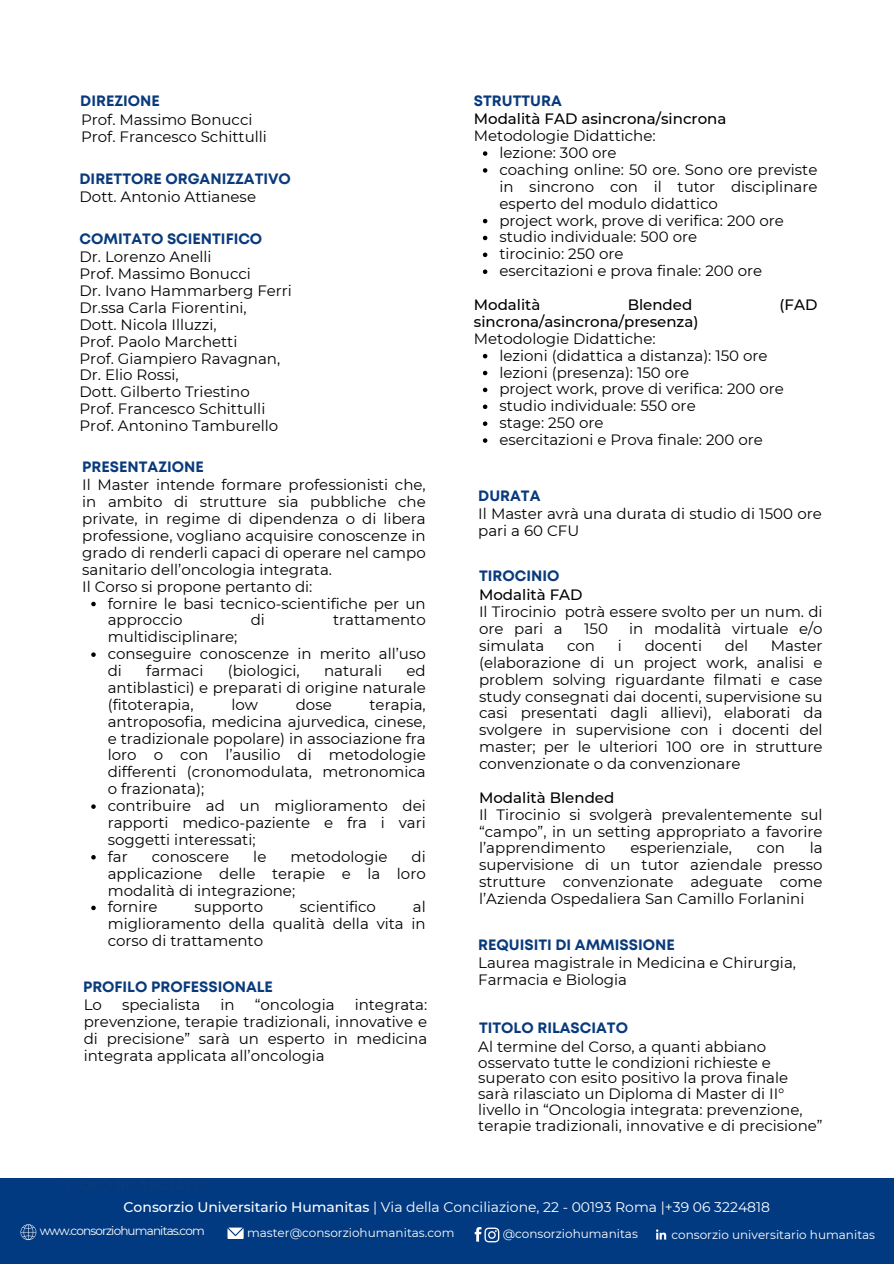
<style>
.page{position:relative;width:894px;height:1264px;background:#fff}
.page>*{position:absolute;margin:0;border:0;box-sizing:border-box;transform-origin:0 0}
.t1{font:15px/16.8px "Montserrat";color:#000}
.t2{font:700 15px "Mont";color:#093a7c}
.t3{font:500 15px/16.8px "Montserrat";color:#000}
.t4{font:13.95px "Montserrat";color:#fff}
.t5{font:12px "Montserrat";color:#fff}
.t6{font:12px "Montserrat";letter-spacing:-.07em;color:#fff}
.s1{font-weight:400}
.s2{font-weight:500}
</style>
<div class="page">
<div style="left:0;top:1178px;width:893px;height:85px;background:#013a81"></div>
<svg style="left:21px;top:1224px;width:15px;height:15px"></svg>
<svg style="left:654px;top:1227px;width:14px;height:14px"></svg>
<svg style="left:655px;top:1229px;width:11px;height:10px"></svg>
<svg style="left:227px;top:1227px;width:16px;height:11px"></svg>
<svg style="left:474px;top:1227px;width:25px;height:15px"></svg>
<svg style="left:91px;top:601px;width:5px;height:5px"></svg>
<svg style="left:91px;top:652px;width:5px;height:5px"></svg>
<svg style="left:91px;top:804px;width:5px;height:4px"></svg>
<svg style="left:91px;top:855px;width:5px;height:4px"></svg>
<svg style="left:91px;top:905px;width:5px;height:5px"></svg>
<svg style="left:482px;top:151px;width:5px;height:5px"></svg>
<svg style="left:482px;top:168px;width:5px;height:5px"></svg>
<svg style="left:482px;top:219px;width:5px;height:4px"></svg>
<svg style="left:482px;top:236px;width:5px;height:4px"></svg>
<svg style="left:482px;top:252px;width:5px;height:5px"></svg>
<svg style="left:482px;top:269px;width:5px;height:5px"></svg>
<svg style="left:482px;top:354px;width:5px;height:4px"></svg>
<svg style="left:482px;top:371px;width:5px;height:4px"></svg>
<svg style="left:482px;top:387px;width:5px;height:5px"></svg>
<svg style="left:482px;top:404px;width:5px;height:5px"></svg>
<svg style="left:482px;top:421px;width:5px;height:5px"></svg>
<svg style="left:482px;top:438px;width:5px;height:5px"></svg>
<h1 class="t2" style="left:80px;top:95px;width:81px">DIREZIONE</h1>
<h1 class="t1" style="left:81px;top:111px;width:187px">Prof. Massimo Bonucci<br>Prof. Francesco Schittulli</h1>
<h2 class="t2" style="left:79px;top:173px;width:213px">DIRETTORE ORGANIZZATIVO</h2>
<h1 class="t1" style="left:79px;top:188px;width:178px">Dott. Antonio Attianese</h1>
<p class="t2" style="left:79px;top:233px;width:184px">COMITATO SCIENTIFICO</p>
<h2 class="t1" style="left:79px;top:248px;width:214px">Dr. Lorenzo Anelli<br>Prof. Massimo Bonucci<br>Dr. Ivano Hammarberg Ferri<br>Dr.ssa Carla Fiorentini,<br>Dott. Nicola Illuzzi,<br>Prof. Paolo Marchetti<br>Prof. Giampiero Ravagnan,<br>Dr. Elio Rossi,<br>Dott. Gilberto Triestino<br>Prof. Francesco Schittulli<br>Prof. Antonino Tamburello</h2>
<h2 class="t2" style="left:82px;top:460px;width:123px">PRESENTAZIONE</h2>
<p class="t1" style="left:82px;top:476px;width:345px">Il Master intende formare professionisti che, in ambito di strutture sia pubbliche che private, in regime di dipendenza o di libera professione, vogliano acquisire conoscenze in grado di renderli capaci di operare nel campo sanitario dell’oncologia integrata.<br>Il Corso si propone pertanto di:</p>
<p class="t1" style="left:108px;top:594px;width:319px">fornire le basi tecnico-scientifiche per un approccio</p>
<p class="t1" style="left:251px;top:611px;width:16px">di</p>
<p class="t1" style="left:333px;top:611px;width:94px">trattamento</p>
<p class="t1" style="left:108px;top:628px;width:131px">multidisciplinare;</p>
<p class="t1" style="left:108px;top:645px;width:319px">conseguire conoscenze in merito all’uso di</p>
<p class="t1" style="left:146px;top:662px;width:59px">farmaci</p>
<p class="t1" style="left:228px;top:662px;width:73px">(biologici,</p>
<p class="t1" style="left:324px;top:662px;width:60px">naturali</p>
<p class="t1" style="left:108px;top:662px;width:319px;text-align:justify;text-indent:299px">ed antiblastici) e preparati di origine naturale (fitoterapia,</p>
<p class="t1" style="left:108px;top:696px;width:319px;text-align:justify;text-indent:262px">terapia, antroposofia, medicina ajurvedica, cinese, e tradizionale popolare) in associazione fra loro o con l’ausilio di metodologie differenti (cronomodulata, metronomica o frazionata);</p>
<p class="t1" style="left:108px;top:797px;width:319px;text-align:justify">contribuire ad un miglioramento dei rapporti medico-paziente e fra i vari soggetti interessati;</p>
<p class="t1" style="left:108px;top:848px;width:21px">far</p>
<p class="t1" style="left:152px;top:848px;width:79px">conoscere</p>
<p class="t1" style="left:253px;top:848px;width:15px">le</p>
<p class="t1" style="left:290px;top:848px;width:98px">metodologie</p>
<p class="t1" style="left:231px;top:696px;width:28px">low</p>
<p class="t1" style="left:296px;top:696px;width:37px">dose</p>
<p class="t1" style="left:108px;top:848px;width:319px;text-align:justify;text-indent:304px">di applicazione delle terapie e la loro modalità di integrazione;</p>
<h1 class="t1" style="left:108px;top:898px;width:51px">fornire</h1>
<h1 class="t1" style="left:194px;top:898px;width:70px">supporto</h1>
<h1 class="t1" style="left:300px;top:898px;width:78px">scientifico</h1>
<h1 class="t1" style="left:108px;top:898px;width:319px;text-align:justify;text-indent:305px">al miglioramento della qualità della vita in corso di trattamento</h1>
<p class="t2" style="left:83px;top:981px;width:191px">PROFILO PROFESSIONALE</p>
<p class="t1" style="left:84px;top:996px;width:20px">Lo</p>
<p class="t1" style="left:122px;top:996px;width:80px">specialista</p>
<p class="t1" style="left:220px;top:996px;width:16px">in</p>
<p class="t1" style="left:255px;top:996px;width:81px">“oncologia</p>
<p class="t1" style="left:84px;top:996px;width:345px;text-align:justify;text-indent:271px">integrata: prevenzione, terapie tradizionali, innovative e di precisione” sarà un esperto in medicina integrata applicata all’oncologia</p>
<h1 class="t2" style="left:473px;top:95px;width:89px">STRUTTURA</h1>
<h2 class="t3" style="left:473px;top:110px;width:254px">Modalità FAD asincrona/sincrona<br><span class="s1">Metodologie Didattiche:</span></h2>
<h1 class="t1" style="left:499px;top:144px;width:119px">lezione: 300 ore</h1>
<h2 class="t1" style="left:499px;top:161px;width:319px;text-align:justify">coaching online: 50 ore. Sono ore previste in sincrono con il tutor disciplinare esperto del modulo didattico</h2>
<h2 class="t1" style="left:499px;top:212px;width:286px">project work, prove di verifica: 200 ore</h2>
<h1 class="t1" style="left:499px;top:229px;width:199px">studio individuale: 500 ore</h1>
<h2 class="t1" style="left:499px;top:245px;width:126px">tirocinio: 250 ore</h2>
<h1 class="t1" style="left:499px;top:262px;width:264px">esercitazioni e prova finale: 200 ore</h1>
<h2 class="t3" style="left:473px;top:296px;width:68px">Modalità</h2>
<h2 class="t3" style="left:627px;top:296px;width:66px">Blended</h2>
<h2 class="t3" style="left:779px;top:296px;width:39px">(FAD</h2>
<h2 class="t3" style="left:473px;top:313px;width:226px">sincrona/asincrona/presenza)<br><span class="s1">Metodologie Didattiche:</span></h2>
<h1 class="t1" style="left:499px;top:347px;width:270px">lezioni (didattica a distanza): 150 ore</h1>
<p class="t1" style="left:499px;top:364px;width:191px">lezioni (presenza): 150 ore</p>
<h2 class="t1" style="left:499px;top:380px;width:286px">project work, prove di verifica: 200 ore</h2>
<p class="t1" style="left:499px;top:397px;width:198px">studio individuale: 550 ore</p>
<p class="t1" style="left:499px;top:414px;width:106px">stage: 250 ore</p>
<p class="t1" style="left:499px;top:431px;width:265px">esercitazioni e Prova finale: 200 ore</p>
<p class="t2" style="left:478px;top:490px;width:64px">DURATA</p>
<p class="t1" style="left:478px;top:505px;width:345px">Il Master avrà una durata di studio di 1500 ore pari a 60 CFU</p>
<h2 class="t2" style="left:479px;top:570px;width:82px">TIROCINIO</h2>
<p class="t1" style="left:479px;top:586px;width:345px"><span class="s2">Modalità FAD<br></span>Il Tirocinio potrà essere svolto per un num. di ore pari a</p>
<p class="t1" style="left:584px;top:620px;width:25px">150</p>
<p class="t1" style="left:629px;top:620px;width:195px">in modalità virtuale e/o</p>
<p class="t1" style="left:479px;top:637px;width:67px">simulata</p>
<p class="t1" style="left:567px;top:637px;width:29px">con</p>
<p class="t1" style="left:617px;top:637px;width:6px">i</p>
<p class="t1" style="left:644px;top:637px;width:59px">docenti</p>
<p class="t1" style="left:724px;top:637px;width:25px">del</p>
<p class="t1" style="left:479px;top:637px;width:345px;text-align:justify;text-indent:292px">Master (elaborazione di un project work, analisi e problem solving riguardante filmati e case study consegnati dai docenti, supervisione su casi presentati dagli allievi), elaborati da svolgere in supervisione con i docenti del master; per le ulteriori 100 ore in strutture convenzionate o da convenzionare</p>
<p class="t1" style="left:479px;top:789px;width:345px"><span class="s2">Modalità Blended<br></span>Il Tirocinio si svolgerà prevalentemente sul “campo”, in un setting appropriato a favorire l’apprendimento</p>
<p class="t1" style="left:479px;top:839px;width:345px;text-align:justify;text-indent:330px">la supervisione di un tutor aziendale presso strutture convenzionate adeguate come l’Azienda Ospedaliera San Camillo Forlanini</p>
<p class="t1" style="left:630px;top:839px;width:103px">esperienziale,</p>
<p class="t1" style="left:756px;top:839px;width:29px">con</p>
<p class="t2" style="left:478px;top:939px;width:198px">REQUISITI DI AMMISSIONE</p>
<p class="t1" style="left:478px;top:954px;width:319px">Laurea magistrale in Medicina e Chirurgia,<br>Farmacia e Biologia</p>
<p class="t2" style="left:479px;top:1022px;width:150px">TITOLO RILASCIATO</p>
<p class="t1" style="left:478px;top:1038px;width:346px;line-height:15.8px">Al termine del Corso, a quanti abbiano osservato tutte le condizioni richieste e superato con esito positivo la prova finale sarà rilasciato un Diploma di Master di II° livello in “Oncologia integrata: prevenzione, terapie tradizionali, innovative e di precisione”</p>
<h2 class="t4" style="left:123px;top:1198px;width:647px"><span class="s2">Consorzio Universitario Humanitas</span> | Via della Conciliazione, 22 - 00193 Roma |+39 06 3224818</h2>
<h1 class="t6" style="left:40px;top:1223px;width:167px">www.consorziohumanitas.com</h1>
<h2 class="t5" style="left:247px;top:1225px;width:209px">master@consorziohumanitas.com</h2>
<h2 class="t5" style="left:502px;top:1226px;width:137px">@consorziohumanitas</h2>
<h1 class="t5" style="left:671px;top:1226px;width:205px">consorzio universitario humanitas</h1>
</div>
